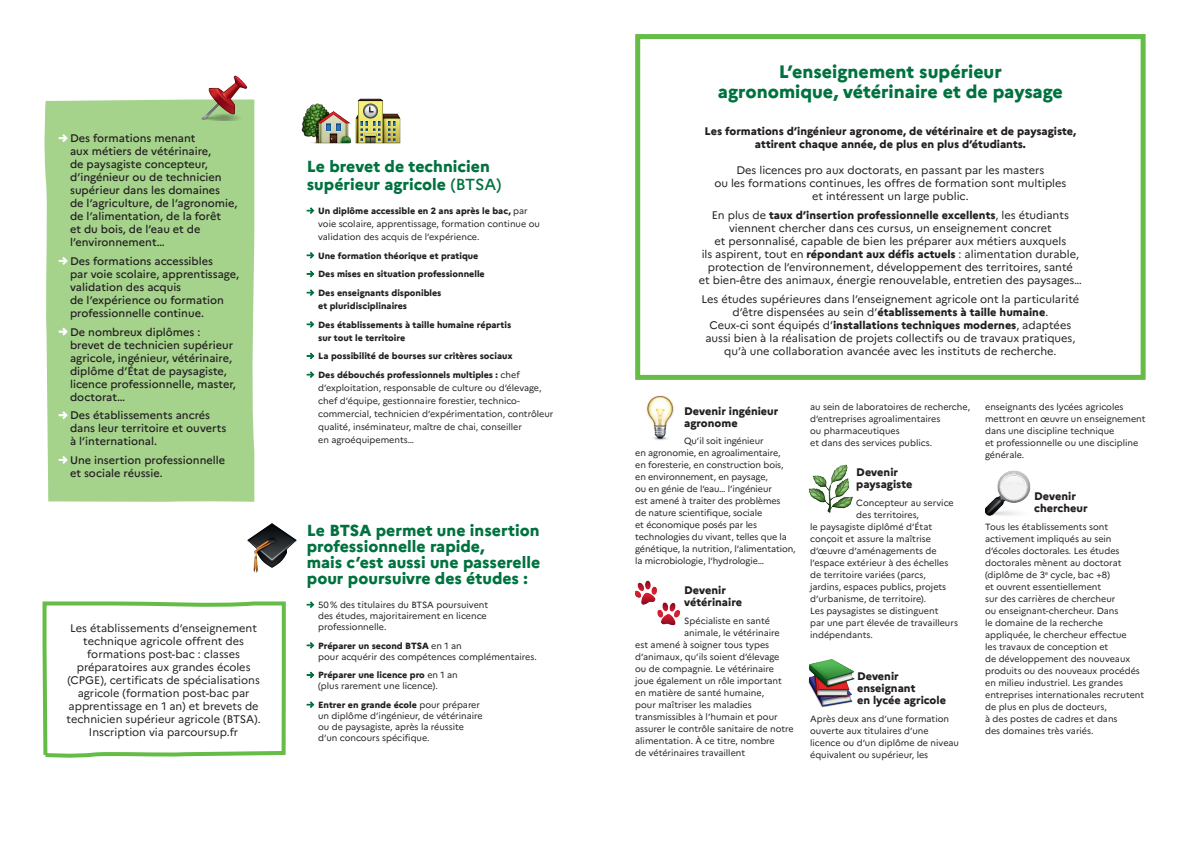
<style>
.page{position:relative;width:1191px;height:842px;background:#fff}
.page>*{position:absolute;margin:0;border:0;box-sizing:border-box;transform-origin:0 0}
.t1{font:800 18px/20px "Marianne";color:#00723f;text-align:center}
.t2{font:800 16px/16px "Marianne";color:#00723f}
.t3{font:11px/13px "Marianne";color:#231f20;text-align:center}
.t4{font:500 11px/13px "Marianne";color:#231f20}
.t5{font:800 11px/12px "Marianne";color:#231f20}
.t6{font:9px/12px "Marianne";color:#231f20}
.t7{font:800 9px/13px "Marianne";color:#231f20}
.s1{color:#fff}
.s2{font-weight:500}
.s3{color:#00723f}
.s4{font-weight:800}
.s5{font-weight:400;color:#00723f}
</style>
<div class="page">
<svg style="left:42px;top:601px;width:244px;height:157px"></svg>
<div style="left:44px;top:100px;width:211px;height:402px;background:#a5d38c"></div>
<img style="left:201px;top:75px;width:49px;height:45px">
<img style="left:301px;top:103px;width:49px;height:41px">
<img style="left:355px;top:98px;width:46px;height:46px">
<img style="left:248px;top:524px;width:49px;height:48px">
<img style="left:646px;top:395px;width:28px;height:45px">
<img style="left:635px;top:580px;width:46px;height:46px">
<img style="left:808px;top:464px;width:45px;height:49px">
<img style="left:808px;top:659px;width:47px;height:49px">
<img style="left:985px;top:470px;width:46px;height:46px">
<div style="left:635px;top:34px;width:510px;height:346px;border:5px solid #65bc46"></div>
<p class="t4" style="left:70px;top:131px;width:169px;text-indent:-11px"><span class="s1">→</span> Des formations menant<br>aux métiers de vétérinaire,<br>de paysagiste concepteur, d’ingénieur ou de technicien supérieur dans les domaines<br>de l’agriculture, de l’agronomie, de l’alimentation, de la forêt<br>et du bois, de l’eau et de l’environnement…</p>
<p class="t4" style="left:70px;top:254px;width:170px;text-indent:-11px"><span class="s1">→</span> Des formations accessibles<br>par voie scolaire, apprentissage, validation des acquis<br>de l’expérience ou formation professionnelle continue.</p>
<p class="t4" style="left:70px;top:324px;width:167px;text-indent:-11px"><span class="s1">→</span> De nombreux diplômes : brevet de technicien supérieur agricole, ingénieur, vétérinaire, diplôme d’État de paysagiste, licence professionnelle, master, doctorat…</p>
<p class="t4" style="left:70px;top:408px;width:158px;text-indent:-11px"><span class="s1">→</span> Des établissements ancrés dans leur territoire et ouverts à l’international.</p>
<p class="t4" style="left:70px;top:453px;width:157px;text-indent:-11px"><span class="s1">→</span> Une insertion professionnelle et sociale réussie.</p>
<p class="t3" style="left:67px;top:621px;width:196px">Les établissements d’enseignement technique agricole offrent des formations post-bac : classes préparatoires aux grandes écoles (CPGE), certificats de spécialisations agricole (formation post-bac par apprentissage en 1 an) et brevets de technicien supérieur agricole (BTSA).<br>Inscription via parcoursup.fr</p>
<h2 class="t2" style="left:307px;top:156px;width:196px;line-height:18px">Le brevet de technicien supérieur agricole <span class="s2">(BTSA)</span></h2>
<p class="t6" style="left:318px;top:203px;width:223px;line-height:13px;text-indent:-11px"><span class="s3">→</span> <span class="s4">Un diplôme accessible en 2 ans après le bac,</span> par voie scolaire, apprentissage, formation continue ou validation des acquis de l’expérience.</p>
<p class="t7" style="left:307px;top:248px;width:173px"><span class="s5">→</span> Une formation théorique et pratique</p>
<p class="t7" style="left:307px;top:267px;width:179px"><span class="s5">→</span> Des mises en situation professionnelle</p>
<p class="t7" style="left:318px;top:285px;width:125px;text-indent:-11px"><span class="s5">→</span> Des enseignants disponibles et pluridisciplinaires</p>
<p class="t7" style="left:318px;top:317px;width:194px;text-indent:-11px"><span class="s5">→</span> Des établissements à taille humaine répartis sur tout le territoire</p>
<p class="t7" style="left:307px;top:349px;width:207px"><span class="s5">→</span> La possibilité de bourses sur critères sociaux</p>
<p class="t6" style="left:318px;top:367px;width:237px;line-height:13px;text-indent:-11px"><span class="s3">→</span> <span class="s4">Des débouchés professionnels multiples :</span> chef d’exploitation, responsable de culture ou d’élevage, chef d’équipe, gestionnaire forestier, technico&shy;commercial, technicien d’expérimentation, contrôleur qualité, inséminateur, maître de chai, conseiller<br>en agroéquipements…</p>
<h2 class="t2" style="left:307px;top:521px;width:235px">Le BTSA permet une insertion professionnelle rapide,<br>mais c’est aussi une passerelle pour poursuivre des études :</h2>
<p class="t6" style="left:318px;top:598px;width:172px;line-height:11px;text-indent:-11px"><span class="s3">→</span> 50 % des titulaires du BTSA poursuivent des études, majoritairement en licence professionnelle.</p>
<p class="t6" style="left:318px;top:639px;width:220px;line-height:11px;text-indent:-11px"><span class="s3">→</span> <span class="s4">Préparer un second BTSA</span> en 1 an<br>pour acquérir des compétences complémentaires.</p>
<p class="t6" style="left:318px;top:669px;width:141px;line-height:11px;text-indent:-11px"><span class="s3">→</span> <span class="s4">Préparer une licence pro</span> en 1 an (plus rarement une licence).</p>
<p class="t6" style="left:318px;top:698px;width:166px;line-height:11px;text-indent:-11px"><span class="s3">→</span> <span class="s4">Entrer en grande école</span> pour préparer un diplôme d’ingénieur, de vétérinaire ou de paysagiste, après la réussite d’un concours spécifique.</p>
<h1 class="t1" style="left:718px;top:60px;width:346px">L’enseignement supérieur agronomique, vétérinaire et de paysage</h1>
<p class="t5" style="left:704px;top:124px;width:373px;line-height:13px;text-align:center">Les formations d’ingénieur agronome, de vétérinaire et de paysagiste, attirent chaque année, de plus en plus d’étudiants.</p>
<p class="t3" style="left:714px;top:163px;width:353px">Des licences pro aux doctorats, en passant par les masters<br>ou les formations continues, les offres de formation sont multiples et intéressent un large public.</p>
<p class="t3" style="left:699px;top:208px;width:384px">En plus de <span class="s4">taux d’insertion professionnelle excellents</span>, les étudiants viennent chercher dans ces cursus, un enseignement concret<br>et personnalisé, capable de bien les préparer aux métiers auxquels<br>ils aspirent, tout en <span class="s4">répondant aux défis actuels</span> : alimentation durable, protection de l’environnement, développement des territoires, santé<br>et bien-être des animaux, énergie renouvelable, entretien des paysages…</p>
<p class="t3" style="left:701px;top:291px;width:379px">Les études supérieures dans l’enseignement agricole ont la particularité d’être dispensées au sein d’<span class="s4">établissements à taille humaine</span>.<br>Ceux-ci sont équipés d’<span class="s4">installations techniques modernes</span>, adaptées aussi bien à la réalisation de projets collectifs ou de travaux pratiques, qu’à une collaboration avancée avec les instituts de recherche.</p>
<p class="t5" style="left:684px;top:404px;width:96px">Devenir ingénieur agronome</p>
<p class="t6" style="left:635px;top:435px;width:162px;text-indent:49px">Qu’il soit ingénieur<br>en agronomie, en agroalimentaire,<br>en foresterie, en construction bois, en environnement, en paysage,<br>ou en génie de l’eau… l’ingénieur<br>est amené à traiter des problèmes<br>de nature scientifique, sociale<br>et économique posés par les technologies du vivant, telles que la génétique, la nutrition, l’alimentation, la microbiologie, l’hydrologie…</p>
<p class="t5" style="left:684px;top:584px;width:59px">Devenir vétérinaire</p>
<p class="t6" style="left:684px;top:614px;width:87px">Spécialiste en santé</p>
<p class="t6" style="left:684px;top:626px;width:97px">animale, le vétérinaire</p>
<p class="t6" style="left:635px;top:638px;width:136px">est amené à soigner tous types</p>
<p class="t6" style="left:635px;top:650px;width:146px">d’animaux, qu’ils soient d’élevage</p>
<p class="t6" style="left:635px;top:662px;width:140px">ou de compagnie. Le vétérinaire</p>
<p class="t6" style="left:635px;top:674px;width:148px">joue également un rôle important</p>
<p class="t6" style="left:635px;top:686px;width:130px">en matière de santé humaine,</p>
<p class="t6" style="left:635px;top:698px;width:118px">pour maîtriser les maladies</p>
<p class="t6" style="left:635px;top:710px;width:144px">transmissibles à l’humain et pour</p>
<p class="t6" style="left:635px;top:722px;width:160px">assurer le contrôle sanitaire de notre</p>
<p class="t6" style="left:635px;top:734px;width:141px">alimentation. À ce titre, nombre</p>
<p class="t6" style="left:635px;top:746px;width:112px">de vétérinaires travaillent</p>
<p class="t6" style="left:810px;top:400px;width:161px">au sein de laboratoires de recherche, d’entreprises agroalimentaires<br>ou pharmaceutiques<br>et dans des services publics.</p>
<p class="t5" style="left:856px;top:466px;width:58px">Devenir paysagiste</p>
<p class="t6" style="left:856px;top:496px;width:99px">Concepteur au service</p>
<p class="t6" style="left:856px;top:508px;width:64px">des territoires,</p>
<p class="t6" style="left:810px;top:520px;width:123px">le paysagiste diplômé d’État</p>
<p class="t6" style="left:810px;top:532px;width:122px">conçoit et assure la maîtrise</p>
<p class="t6" style="left:810px;top:544px;width:128px">d’œuvre d’aménagements de</p>
<p class="t6" style="left:810px;top:556px;width:140px">l’espace extérieur à des échelles</p>
<p class="t6" style="left:810px;top:568px;width:117px">de territoire variées (parcs,</p>
<p class="t6" style="left:810px;top:580px;width:138px">jardins, espaces publics, projets</p>
<p class="t6" style="left:810px;top:592px;width:118px">d’urbanisme, de territoire).</p>
<p class="t6" style="left:810px;top:604px;width:130px">Les paysagistes se distinguent</p>
<p class="t6" style="left:810px;top:616px;width:149px">par une part élevée de travailleurs</p>
<p class="t6" style="left:810px;top:628px;width:64px">indépendants.</p>
<p class="t5" style="left:857px;top:669px;width:90px">Devenir enseignant<br>en lycée agricole</p>
<p class="t6" style="left:810px;top:712px;width:150px">Après deux ans d’une formation ouverte aux titulaires d’une licence ou d’un diplôme de niveau équivalent ou supérieur, les</p>
<p class="t6" style="left:985px;top:400px;width:162px">enseignants des lycées agricoles mettront en œuvre un enseignement dans une discipline technique<br>et professionnelle ou une discipline générale.</p>
<p class="t5" style="left:1034px;top:490px;width:55px">Devenir chercheur</p>
<p class="t6" style="left:985px;top:520px;width:161px">Tous les établissements sont activement impliqués au sein d’écoles doctorales. Les études doctorales mènent au doctorat (diplôme de 3<sup>e</sup> cycle, bac +8)<br>et ouvrent essentiellement<br>sur des carrières de chercheur<br>ou enseignant-chercheur. Dans<br>le domaine de la recherche appliquée, le chercheur effectue<br>les travaux de conception et<br>de développement des nouveaux produits ou des nouveaux procédés en milieu industriel. Les grandes entreprises internationales recrutent de plus en plus de docteurs,<br>à des postes de cadres et dans<br>des domaines très variés.</p>
</div>
